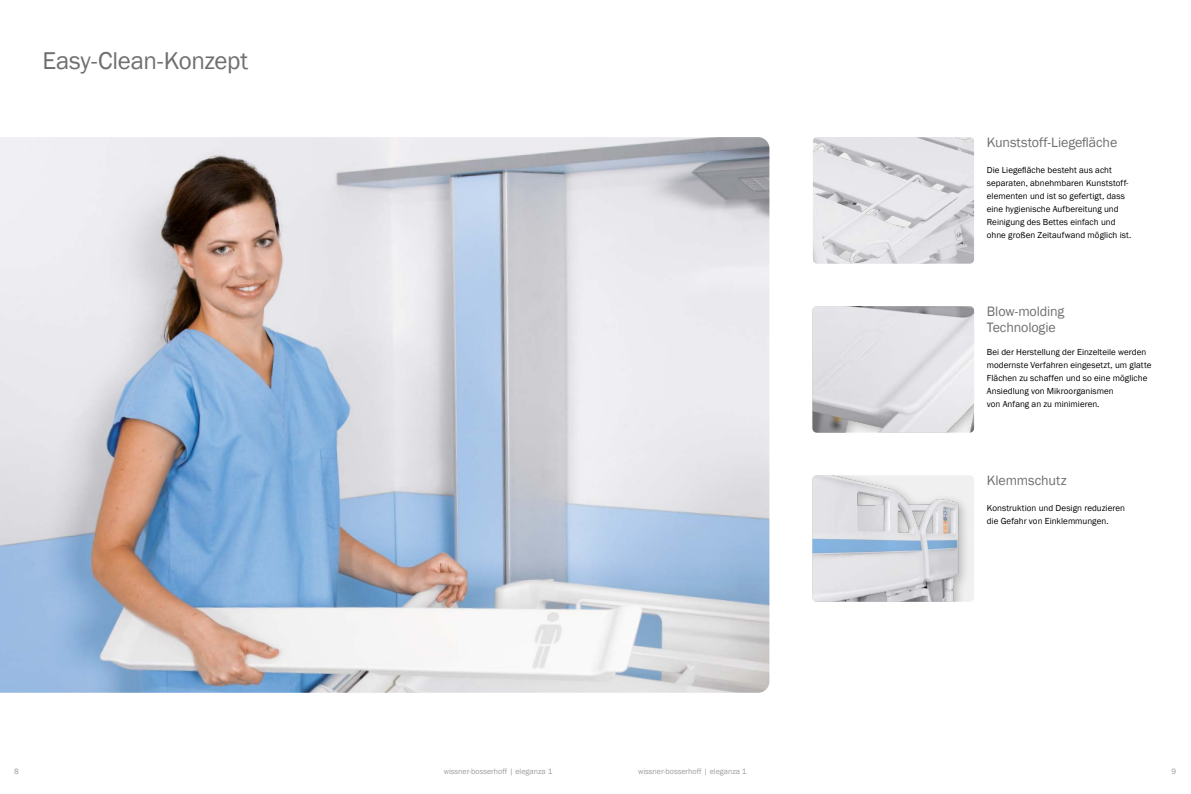
<style>
.page{position:relative;width:1191px;height:794px;background:#fff}
.page>*{position:absolute;margin:0;border:0;box-sizing:border-box;transform-origin:0 0}
.t1{font:25px "Franklin Gothic";letter-spacing:-.01em;color:#6f6f6e}
.t2{font:14px/16px "Franklin Gothic";letter-spacing:-.01em;color:#6f6f6e}
.t3{font:9px/13px "Franklin Gothic";letter-spacing:.005em;color:#000}
.t4{font:8px "Franklin Gothic";color:#9c9d9d}
</style>
<div class="page">
<img style="left:0;top:137px;width:769px;height:556px">
<img style="left:812px;top:306px;width:162px;height:127px">
<img style="left:813px;top:137px;width:161px;height:127px">
<img style="left:812px;top:475px;width:162px;height:127px">
<h1 class="t1" style="left:43px;top:45px;width:207px">Easy-Clean-Konzept</h1>
<h2 class="t2" style="left:986px;top:134px;width:132px">Kunststoff-Liegefläche</h2>
<p class="t3" style="left:986px;top:163px;width:146px">Die Liegefläche besteht aus acht separaten, abnehmbaren Kunststoff&shy;elementen und ist so gefertigt, dass eine hygienische Aufbereitung und Reinigung des Bettes einfach und ohne großen Zeitaufwand möglich ist.</p>
<h2 class="t2" style="left:986px;top:303px;width:79px">Blow-molding<br>Technologie</h2>
<p class="t3" style="left:986px;top:345px;width:166px">Bei der Herstellung der Einzelteile werden modernste Verfahren eingesetzt, um glatte Flächen zu schaffen und so eine mögliche Ansiedlung von Mikroorganismen<br>von Anfang an zu minimieren.</p>
<h2 class="t2" style="left:986px;top:472px;width:81px">Klemmschutz</h2>
<p class="t3" style="left:986px;top:501px;width:140px">Konstruktion und Design reduzieren die Gefahr von Einklemmungen.</p>
<p class="t4" style="left:14px;top:766px;width:6px">8</p>
<p class="t4" style="left:444px;top:766px;width:110px">wissner-bosserhoff | eleganza 1</p>
<p class="t4" style="left:638px;top:766px;width:110px">wissner-bosserhoff | eleganza 1</p>
<p class="t4" style="left:1171px;top:766px;width:6px">9</p>
</div>
